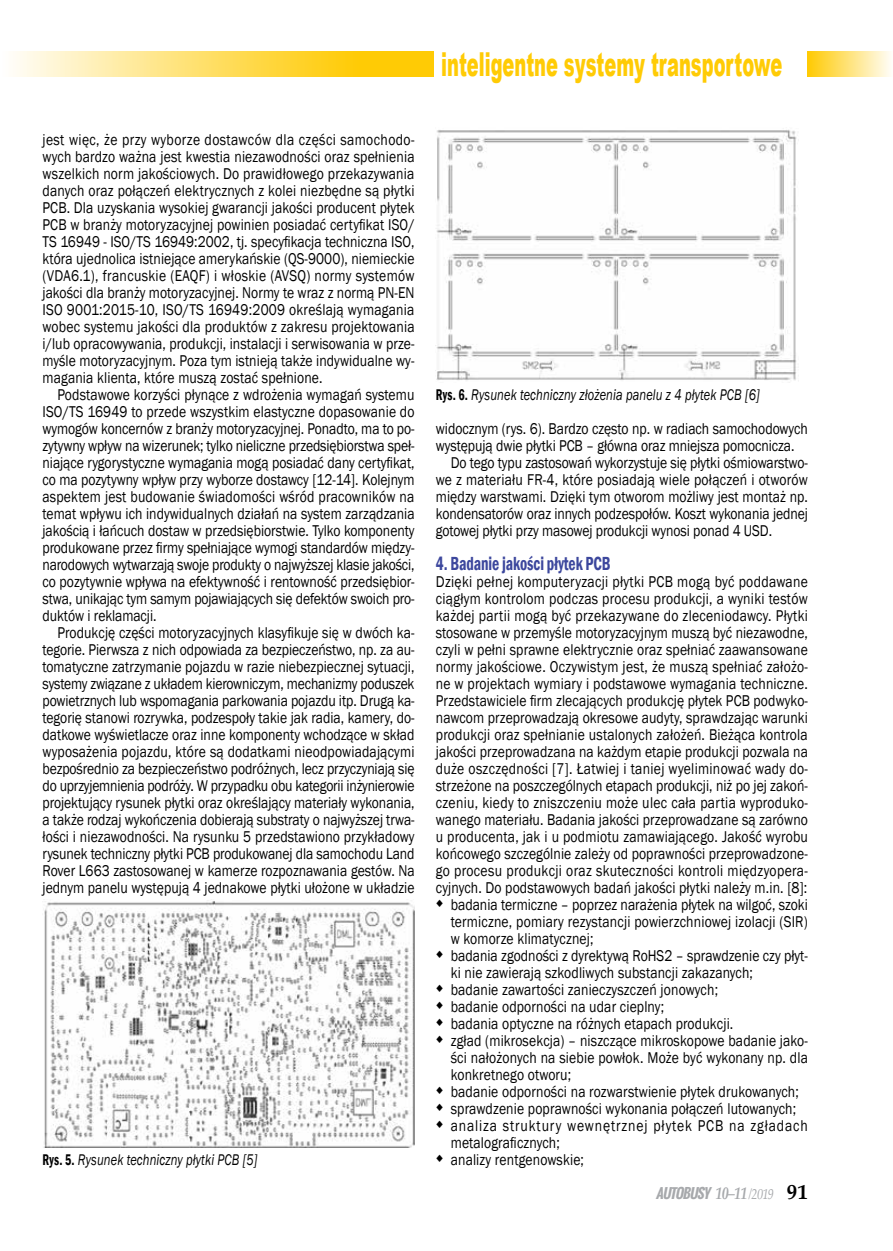
<style>
.page{position:relative;width:893px;height:1251px;background:#fff}
.page>*{position:absolute;margin:0;border:0;box-sizing:border-box;transform-origin:0 0}
.t1{font:900 33px "Arial";color:#ffcb05;scale:.54 1}
.t2{font:600 condensed 19.5px "Franklin Gothic";letter-spacing:-.005em;color:#3c479d;scale:.8 1}
.t3{font:16.05px/17px "Franklin Gothic";letter-spacing:.005em;color:#000;text-align:justify;scale:.85 1}
.t4{font:16.05px/17px "Franklin Gothic";letter-spacing:.065em;color:#000;scale:.85 1}
.t5{font:italic 15.9px "Franklin Gothic";letter-spacing:.01em;color:#000;scale:.78 1}
.t6{font:italic 700 13.5px "Oswald";color:#a7a9ac}
.s1{font-weight:600;font-style:normal;font-stretch:condensed}
.s2{font-family:"Palatino Linotype";font-size:17.1px}
.s3{font-family:"Palatino Linotype";font-weight:400;font-size:14.85px}
.s4{font-family:"Palatino Linotype";font-style:normal;font-size:21px;color:#000}
</style>
<div class="page">
<div style="left:808px;top:51px;width:85px;height:26px;background:linear-gradient(to right,#ffcb05,#fffefa)"></div>
<div style="left:0;top:51px;width:434px;height:26px;background:linear-gradient(to right,#fffcf2,#ffc300)"></div>
<img style="left:44px;top:901px;width:371px;height:246px">
<img style="left:436px;top:130px;width:361px;height:251px">
<p class="t3" style="left:43px;top:131px;width:439px">jest więc, że przy wyborze dostawców dla części samochodo&shy;wych bardzo ważna jest kwestia niezawodności oraz spełnienia wszelkich norm jakościowych. Do prawidłowego przekazywania danych oraz połączeń elektrycznych z kolei niezbędne są płytki PCB. Dla uzyskania wysokiej gwarancji jakości producent płytek PCB w branży motoryzacyjnej powinien posiadać certyfikat ISO/ TS 16949 - ISO/TS 16949:2002, tj. specyfikacja techniczna ISO, która ujednolica istniejące amerykańskie (QS-9000), niemieckie (VDA6.1), francuskie (EAQF) i włoskie (AVSQ) normy systemów jakości dla branży motoryzacyjnej. Normy te wraz z normą PN-EN ISO 9001:2015-10, ISO/TS 16949:2009 określają wymagania wobec systemu jakości dla produktów z zakresu projektowania i/lub opracowywania, produkcji, instalacji i serwisowania w prze&shy;myśle motoryzacyjnym. Poza tym istnieją także indywidualne wy&shy;magania klienta, które muszą zostać spełnione.</p>
<p class="t3" style="left:43px;top:386px;width:439px;text-indent:15px">Podstawowe korzyści płynące z wdrożenia wymagań systemu ISO/TS 16949 to przede wszystkim elastyczne dopasowanie do wymogów koncernów z branży motoryzacyjnej. Ponadto, ma to po&shy;zytywny wpływ na wizerunek; tylko nieliczne przedsiębiorstwa speł&shy;niające rygorystyczne wymagania mogą posiadać dany certyfikat, co ma pozytywny wpływ przy wyborze dostawcy [12-14]. Kolejnym aspektem jest budowanie świadomości wśród pracowników na temat wpływu ich indywidualnych działań na system zarządzania jakością i łańcuch dostaw w przedsiębiorstwie. Tylko komponenty produkowane przez firmy spełniające wymogi standardów między&shy;narodowych wytwarzają swoje produkty o najwyższej klasie jakości, co pozytywnie wpływa na efektywność i rentowność przedsiębior&shy;stwa, unikając tym samym pojawiających się defektów swoich pro&shy;duktów i reklamacji.</p>
<p class="t3" style="left:43px;top:624px;width:439px;text-indent:15px">Produkcję części motoryzacyjnych klasyfikuje się w dwóch ka&shy;tegorie. Pierwsza z nich odpowiada za bezpieczeństwo, np. za au&shy;tomatyczne zatrzymanie pojazdu w razie niebezpiecznej sytuacji, systemy związane z układem kierowniczym, mechanizmy poduszek powietrznych lub wspomagania parkowania pojazdu itp. Drugą ka&shy;tegorię stanowi rozrywka, podzespoły takie jak radia, kamery, do&shy;datkowe wyświetlacze oraz inne komponenty wchodzące w skład wyposażenia pojazdu, które są dodatkami nieodpowiadającymi bezpośrednio za bezpieczeństwo podróżnych, lecz przyczyniają się do uprzyjemnienia podróży. W przypadku obu kategorii inżynierowie projektujący rysunek płytki oraz określający materiały wykonania, a także rodzaj wykończenia dobierają substraty o najwyższej trwa&shy;łości i niezawodności. Na rysunku 5 przedstawiono przykładowy rysunek techniczny płytki PCB produkowanej dla samochodu Land Rover L663 zastosowanej w kamerze rozpoznawania gestów. Na jednym panelu występują 4 jednakowe płytki ułożone w układzie</p>
<h1 class="t1" style="left:441px;top:40px;width:633px">inteligentne systemy transportowe</h1>
<p class="t5" style="left:436px;top:384px;width:417px"><span class="s1">Rys. 6.</span> Rysunek techniczny złożenia panelu z 4 płytek PCB [6]</p>
<p class="t3" style="left:436px;top:420px;width:439px">widocznym (rys. 6). Bardzo często np. w radiach samochodowych</p>
<p class="t3" style="left:436px;top:437px;width:423px">występują dwie płytki PCB – główna oraz mniejsza pomocnicza.</p>
<p class="t3" style="left:451px;top:454px;width:422px">Do tego typu zastosowań wykorzystuje się płytki ośmiowarstwo-</p>
<p class="t3" style="left:436px;top:471px;width:439px">we z materiału FR-4, które posiadają wiele połączeń i otworów</p>
<p class="t3" style="left:436px;top:488px;width:439px">między warstwami. Dzięki tym otworom możliwy jest montaż np.</p>
<p class="t3" style="left:436px;top:505px;width:439px">kondensatorów oraz innych podzespołów. Koszt wykonania jednej</p>
<p class="t3" style="left:436px;top:522px;width:397px">gotowej płytki przy masowej produkcji wynosi ponad 4 USD.</p>
<p class="t2" style="left:436px;top:550px;width:220px">4. Badanie jakości płytek PCB</p>
<p class="t3" style="left:436px;top:573px;width:439px">Dzięki pełnej komputeryzacji płytki PCB mogą być poddawane ciągłym kontrolom podczas procesu produkcji, a wyniki testów każdej partii mogą być przekazywane do zleceniodawcy. Płytki stosowane w przemyśle motoryzacyjnym muszą być niezawodne, czyli w pełni sprawne elektrycznie oraz spełniać zaawansowane normy jakościowe. Oczywistym jest, że muszą spełniać założo&shy;ne w projektach wymiary i podstawowe wymagania techniczne.<br>Przedstawiciele firm zlecających produkcję płytek PCB podwyko&shy;nawcom przeprowadzają okresowe audyty, sprawdzając warunki produkcji oraz spełnianie ustalonych założeń. Bieżąca kontrola jakości przeprowadzana na każdym etapie produkcji pozwala na duże oszczędności [7]. Łatwiej i taniej wyeliminować wady do&shy;strzeżone na poszczególnych etapach produkcji, niż po jej zakoń&shy;czeniu, kiedy to zniszczeniu może ulec cała partia wyproduko&shy;wanego materiału. Badania jakości przeprowadzane są zarówno u producenta, jak i u podmiotu zamawiającego. Jakość wyrobu końcowego szczególnie zależy od poprawności przeprowadzone&shy;go procesu produkcji oraz skuteczności kontroli międzyopera&shy;cyjnych. Do podstawowych badań jakości płytki należy m.in. [8]:</p>
<p class="t3" style="left:451px;top:896px;width:422px;text-indent:-15px">○ badania termiczne – poprzez narażenia płytek na wilgoć, szoki termiczne, pomiary rezystancji powierzchniowej izolacji (SIR) w komorze klimatycznej;</p>
<p class="t3" style="left:451px;top:946px;width:422px;text-indent:-15px">○ badania zgodności z dyrektywą RoHS2 – sprawdzenie czy płyt&shy;ki nie zawierają szkodliwych substancji zakazanych;</p>
<p class="t3" style="left:436px;top:980px;width:333px">○ badanie zawartości zanieczyszczeń jonowych;</p>
<p class="t3" style="left:436px;top:997px;width:270px">○ badanie odporności na udar cieplny;</p>
<p class="t3" style="left:436px;top:1014px;width:351px">○ badania optyczne na różnych etapach produkcji.</p>
<p class="t3" style="left:451px;top:1031px;width:422px;text-indent:-15px">○ zgład (mikrosekcja) – niszczące mikroskopowe badanie jako&shy;ści nałożonych na siebie powłok. Może być wykonany np. dla konkretnego otworu;</p>
<p class="t3" style="left:436px;top:1082px;width:429px">○ badanie odporności na rozwarstwienie płytek drukowanych;</p>
<p class="t3" style="left:436px;top:1099px;width:425px">○ sprawdzenie poprawności wykonania połączeń lutowanych;</p>
<p class="t4" style="left:451px;top:1116px;width:422px;text-indent:-15px">○ analiza struktury wewnętrznej płytek PCB na zgładach metalograficznych;</p>
<p class="t5" style="left:43px;top:1149px;width:277px"><span class="s1">Rys. 5.</span> Rysunek techniczny płytki PCB [5]</p>
<p class="t3" style="left:436px;top:1150px;width:176px">○ analizy rentgenowskie;</p>
<p class="t6" style="left:656px;top:1182px;width:154px">AUTOBUSY <span class="s2">10–11</span><span class="s3">/2019</span> <span class="s4">91</span></p>
</div>
